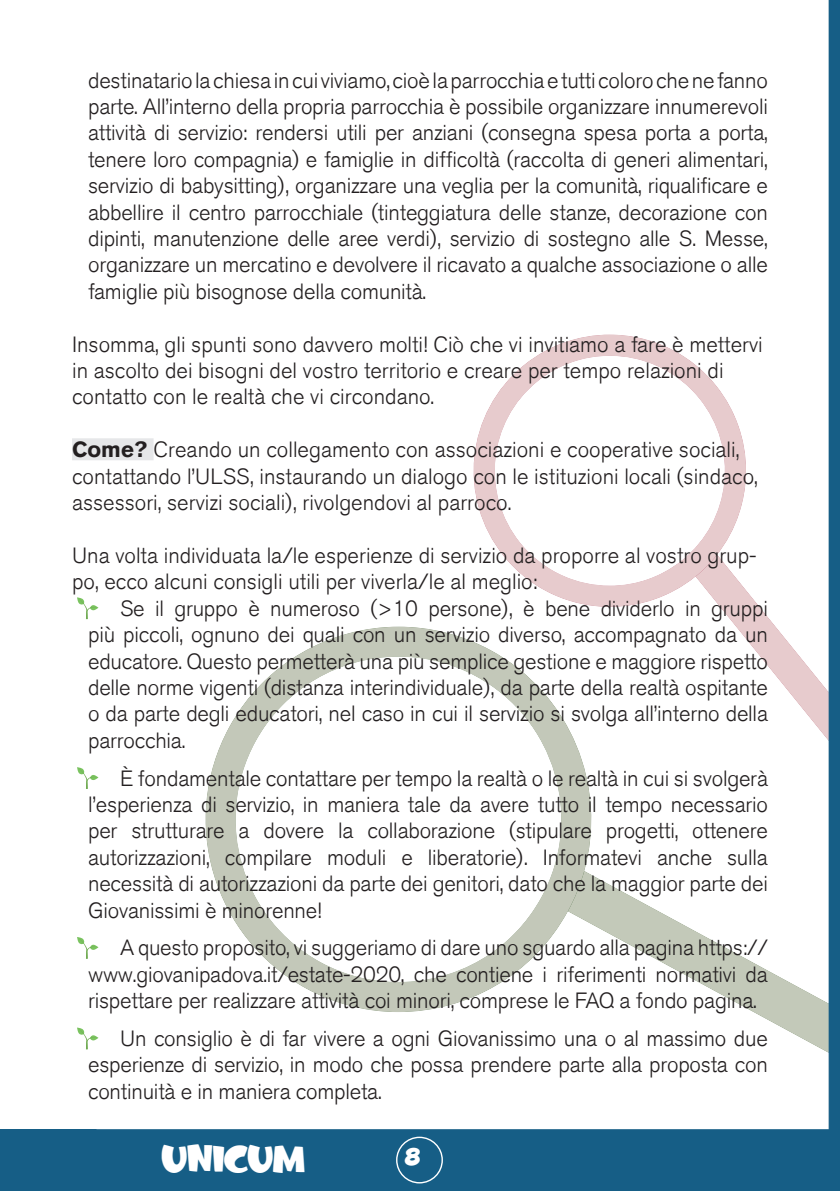
<style>
.page{position:relative;width:840px;height:1191px;background:#fff}
.page>*{position:absolute;margin:0;border:0;box-sizing:border-box;transform-origin:0 0}
.t1{font:26px "Fruitz Personal Use Only";letter-spacing:-.02em;color:#fff}
.t2{font:300 22px/26.4px "Akzidenz Grotesk BQ";color:#231f20;text-align:justify}
.t3{font:16px "Fruitz Personal Use Only";color:#fff}
.s1{font-weight:700}
</style>
<div class="page">
<div style="left:0;top:1129px;width:839px;height:62px;background:#165e86"></div>
<svg style="left:839px;top:980px;width:1px;height:125px"></svg>
<div style="left:828px;top:0;width:11px;height:1141px;background:#165e86"></div>
<svg style="left:607px;top:883px;width:221px;height:169px"></svg>
<svg style="left:205px;top:626px;width:402px;height:386px"></svg>
<svg style="left:212px;top:657px;width:372px;height:325px"></svg>
<svg style="left:720px;top:531px;width:109px;height:247px"></svg>
<svg style="left:473px;top:335px;width:283px;height:272px"></svg>
<svg style="left:480px;top:356px;width:258px;height:229px"></svg>
<svg style="left:396px;top:1136px;width:46px;height:47px"></svg>
<div style="left:397px;top:1138px;width:44px;height:44px;background:#165e86;border-radius:50%"></div>
<div style="left:72px;top:438px;width:81px;height:22px;background:#e6e7e9"></div>
<svg style="left:77px;top:597px;width:21px;height:22px"></svg>
<svg style="left:77px;top:767px;width:21px;height:22px"></svg>
<svg style="left:77px;top:937px;width:21px;height:21px"></svg>
<svg style="left:77px;top:1027px;width:21px;height:22px"></svg>
<p class="t2" style="left:88px;top:67px;width:681px">destinatario la chiesa in cui viviamo, cioè la parrocchia e tutti coloro che ne fanno parte. All’interno della propria parrocchia è possibile organizzare innumerevoli attività di servizio: rendersi utili per anziani (consegna spesa porta a porta, tenere loro compagnia) e famiglie in difficoltà (raccolta di generi alimentari, servizio di babysitting), organizzare una veglia per la comunità, riqualificare e abbellire il centro parrocchiale (tinteggiatura delle stanze, decorazione con dipinti, manutenzione delle aree verdi), servizio di sostegno alle S. Messe, organizzare un mercatino e devolvere il ricavato a qualche associazione o alle famiglie più bisognose della comunità.</p>
<p class="t2" style="left:72px;top:331px;width:691px;text-align:left">Insomma, gli spunti sono davvero molti! Ciò che vi invitiamo a fare è mettervi in ascolto dei bisogni del vostro territorio e creare per tempo relazioni di contatto con le realtà che vi circondano.</p>
<p class="t2" style="left:72px;top:437px;width:687px;text-align:left"><span class="s1">Come?</span> Creando un collegamento con associazioni e cooperative sociali, contattando l’ULSS, instaurando un dialogo con le istituzioni locali (sindaco, assessori, servizi sociali), rivolgendovi al parroco.</p>
<p class="t2" style="left:72px;top:542px;width:685px">Una volta individuata la/le esperienze di servizio da proporre al vostro grup&shy;po, ecco alcuni consigli utili per viverla/le al meglio:</p>
<p class="t2" style="left:88px;top:595px;width:681px;text-indent:32px">Se il gruppo è numeroso (&gt;10 persone), è bene dividerlo in gruppi più piccoli, ognuno dei quali con un servizio diverso, accompagnato da un educatore. Questo permetterà una più semplice gestione e maggiore rispetto delle norme vigenti (distanza interindividuale), da parte della realtà ospitante o da parte degli educatori, nel caso in cui il servizio si svolga all’interno della parrocchia.</p>
<p class="t2" style="left:88px;top:765px;width:681px;text-indent:32px">È fondamentale contattare per tempo la realtà o le realtà in cui si svolgerà l’esperienza di servizio, in maniera tale da avere tutto il tempo necessario per strutturare a dovere la collaborazione (stipulare progetti, ottenere autorizzazioni, compilare moduli e liberatorie). Informatevi anche sulla necessità di autorizzazioni da parte dei genitori, dato che la maggior parte dei Giovanissimi è minorenne!</p>
<p class="t2" style="left:88px;top:935px;width:681px;text-indent:32px">A questo proposito, vi suggeriamo di dare uno sguardo alla pagina https:// www.giovanipadova.it/estate-2020, che contiene i riferimenti normativi da rispettare per realizzare attività coi minori, comprese le FAQ a fondo pagina.</p>
<p class="t2" style="left:88px;top:1025px;width:681px;text-indent:32px">Un consiglio è di far vivere a ogni Giovanissimo una o al massimo due esperienze di servizio, in modo che possa prendere parte alla proposta con continuità e in maniera completa.</p>
<p class="t1" style="left:162px;top:1148px;width:145px">UNICUM</p>
<p class="t3" style="left:405px;top:1150px;width:17px">8</p>
</div>
